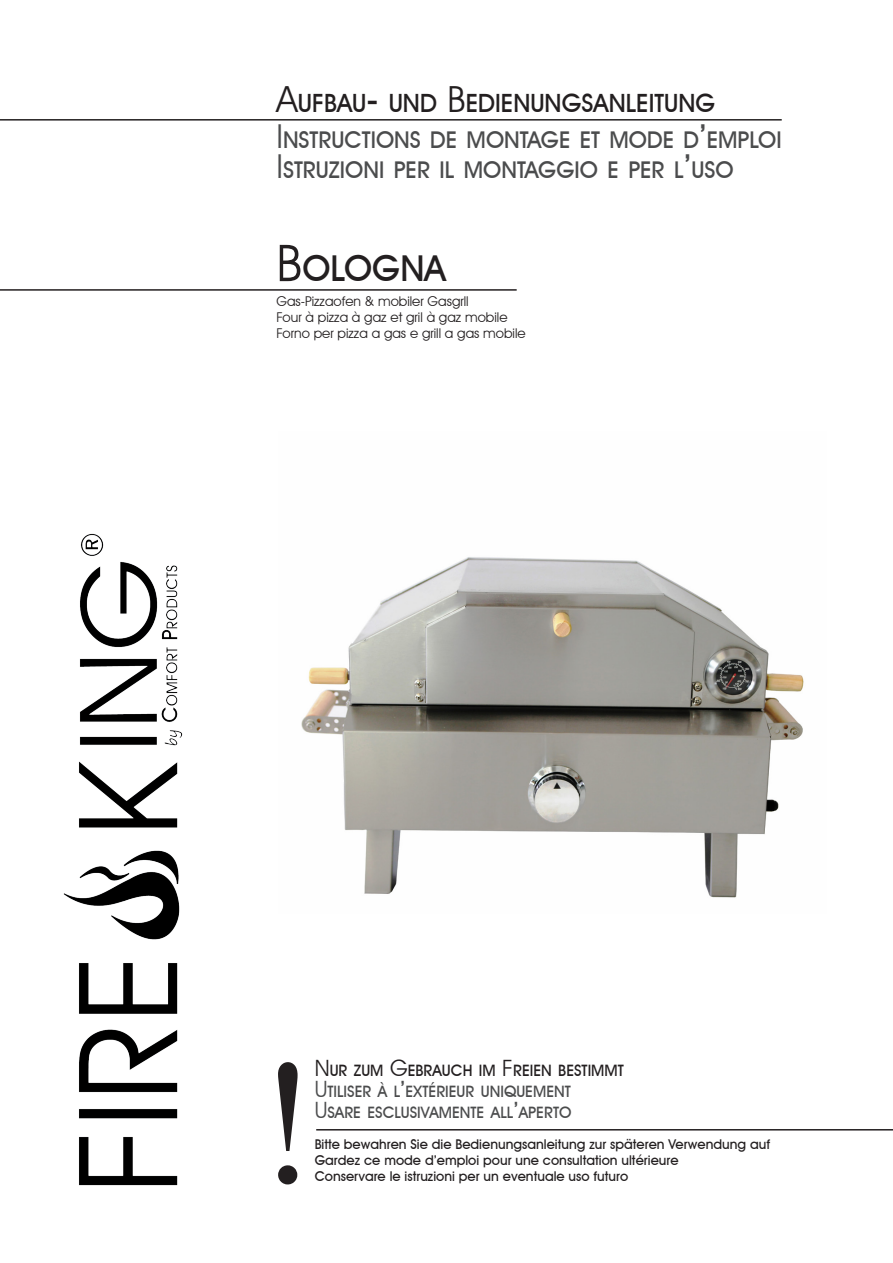
<style>
.page{position:relative;width:893px;height:1263px;background:#fff}
.page>*{position:absolute;margin:0;border:0;box-sizing:border-box;transform-origin:0 0}
.t1{font:177px "Times New Roman";color:#231f20}
.t2{font:500 35.7px "Avant Garde IT Cby BT";color:#231f20}
.t3{font:500 25.2px "Avant Garde IT Cby BT";color:#231f20}
.t4{font:500 23.1px/30px "Avant Garde IT Cby BT";color:#4b4c4d}
.t5{font:500 15.75px/21px "Avant Garde IT Cby BT";color:#4b4c4d}
.t6{font:500 13.5px/16.2px "Avant Garde IT Cby BT";color:#231f20}
.t7{font:13.5px "Avant Garde IT Cby BT";color:#231f20}
.s1{font-weight:400;font-size:36px}
.s2{font-size:36px}
.s3{font-weight:400;font-size:33px}
.s4{font-size:33px}
.s5{font-weight:400;font-size:51px}
.s6{font-weight:400;font-size:22.5px;color:#231f20}
.s7{color:#231f20}
.s8{font-weight:400;font-size:22.5px}
.s9{font-size:22.5px}
</style>
<div class="page">
<img style="left:63px;top:533px;width:120px;height:653px">
<hr style="left:0;top:119px;width:782px;height:2px;background:#231f20">
<hr style="left:316px;top:1129px;width:577px;height:1px;background:#231f20">
<hr style="left:0;top:289px;width:517px;height:2px;background:#231f20">
<img style="left:301px;top:557px;width:503px;height:341px">
<h3 class="t3" style="left:276px;top:88px;width:440px"><span class="s1">A</span>UFBAU<span class="s2">-</span> UND <span class="s1">B</span>EDIENUNGSANLEITUNG</h3>
<h3 class="t4" style="left:276px;top:125px;width:507px"><span class="s3">I</span>NSTRUCTIONS DE MONTAGE ET MODE D<span class="s4">’</span>EMPLOI<br><span class="s3">I</span>STRUZIONI PER IL MONTAGGIO E PER L<span class="s4">’</span>USO</h3>
<p class="t2" style="left:276px;top:247px;width:171px"><span class="s5">B</span>OLOGNA</p>
<p class="t7" style="left:276px;top:293px;width:194px">Gas-Pizzaofen &amp; mobiler Gasgrll</p>
<p class="t7" style="left:276px;top:309px;width:233px">Four à pizza à gaz et gril à gaz mobile</p>
<p class="t7" style="left:276px;top:325px;width:251px">Forno per pizza a gas e grill a gas mobile</p>
<h1 class="t1" style="left:258px;top:1004px;width:60px">!</h1>
<p class="t5" style="left:315px;top:1060px;width:311px"><span class="s6">N</span><span class="s7">UR ZUM</span> <span class="s6">G</span><span class="s7">EBRAUCH IM</span> <span class="s6">F</span><span class="s7">REIEN BESTIMMT<br></span><span class="s8">U</span>TILISER À L<span class="s9">’</span>EXTÉRIEUR UNIQUEMENT<br><span class="s8">U</span>SARE ESCLUSIVAMENTE ALL<span class="s9">’</span>APERTO</p>
<p class="t6" style="left:315px;top:1136px;width:457px">Bitte bewahren Sie die Bedienungsanleitung zur späteren Verwendung auf<br>Gardez ce mode d’emploi pour une consultation ultérieure</p>
<p class="t6" style="left:315px;top:1168px;width:315px">Conservare le istruzioni per un eventuale uso futuro</p>
</div>
